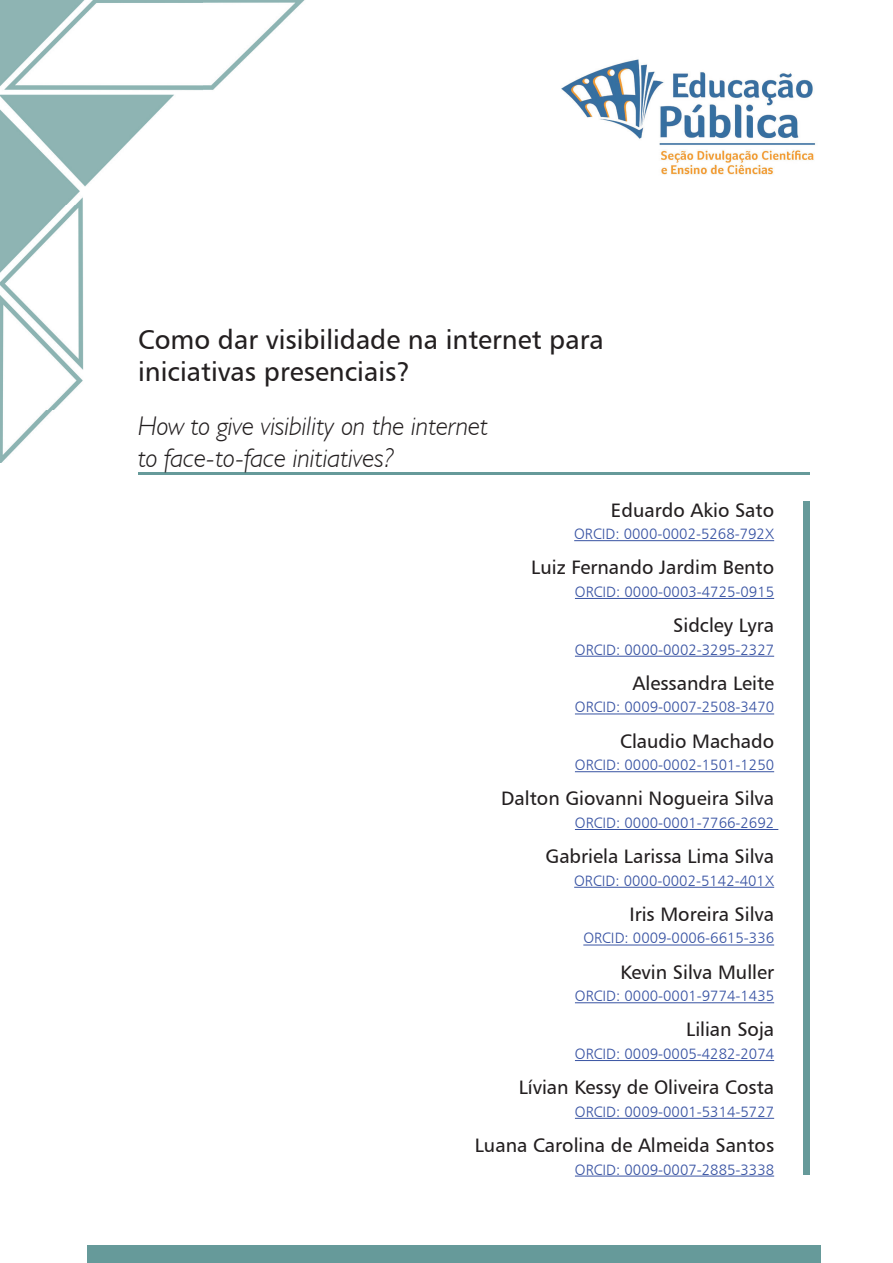
<style>
.page{position:relative;width:893px;height:1263px;background:#fff}
.page>*{position:absolute;margin:0;border:0;box-sizing:border-box;transform-origin:0 0}
.t1{font:italic 300 27px/32.4px "Humanist 521 BT";color:#231f20}
.t2{font:27px/32.4px "Humanist 777 BT Roman B";color:#231f20}
.t3{font:19.5px "Humanist 777 BT Roman B";color:#231f20}
.t4{font:15px "Humanist 777 BT Light B";color:#3853a3}
</style>
<div class="page">
<img style="left:0;top:0;width:305px;height:462px">
<img style="left:561px;top:59px;width:255px;height:116px">
<div style="left:804px;top:501px;width:6px;height:674px;background:#669a9a"></div>
<div style="left:87px;top:1246px;width:734px;height:17px;background:#669a9a"></div>
<hr style="left:138px;top:473px;width:672px;height:2px;background:#669a9a">
<hr style="left:574px;top:540px;width:200px;height:1px;background:#3853a3">
<hr style="left:575px;top:598px;width:199px;height:1px;background:#3853a3">
<hr style="left:575px;top:656px;width:199px;height:1px;background:#3853a3">
<hr style="left:575px;top:714px;width:199px;height:1px;background:#3853a3">
<hr style="left:575px;top:771px;width:199px;height:1px;background:#3853a3">
<hr style="left:575px;top:829px;width:203px;height:1px;background:#3853a3">
<hr style="left:574px;top:887px;width:200px;height:1px;background:#3853a3">
<hr style="left:583px;top:945px;width:191px;height:1px;background:#3853a3">
<hr style="left:575px;top:1002px;width:199px;height:1px;background:#3853a3">
<hr style="left:575px;top:1060px;width:199px;height:1px;background:#3853a3">
<hr style="left:575px;top:1118px;width:199px;height:1px;background:#3853a3">
<hr style="left:575px;top:1176px;width:199px;height:1px;background:#3853a3">
<h1 class="t2" style="left:138px;top:322px;width:467px">Como dar visibilidade na internet para iniciativas presenciais?</h1>
<h1 class="t1" style="left:138px;top:409px;width:352px">How to give visibility on the internet to face-to-face initiatives?</h1>
<h2 class="t3" style="left:611px;top:498px;width:165px">Eduardo Akio Sato</h2>
<p class="t4" style="left:574px;top:525px;width:201px">ORCID: 0000-0002-5268-792X</p>
<h2 class="t3" style="left:531px;top:555px;width:244px">Luiz Fernando Jardim Bento</h2>
<p class="t4" style="left:575px;top:582px;width:201px">ORCID: 0000-0003-4725-0915</p>
<h2 class="t3" style="left:673px;top:613px;width:102px">Sidcley Lyra</h2>
<p class="t4" style="left:575px;top:640px;width:201px">ORCID: 0000-0002-3295-2327</p>
<h2 class="t3" style="left:633px;top:671px;width:143px">Alessandra Leite</h2>
<p class="t4" style="left:575px;top:698px;width:201px">ORCID: 0009-0007-2508-3470</p>
<h2 class="t3" style="left:620px;top:729px;width:156px">Claudio Machado</h2>
<p class="t4" style="left:575px;top:756px;width:201px">ORCID: 0000-0002-1501-1250</p>
<h2 class="t3" style="left:501px;top:786px;width:274px">Dalton Giovanni Nogueira Silva</h2>
<p class="t4" style="left:575px;top:813px;width:201px">ORCID: 0000-0001-7766-2692</p>
<h2 class="t3" style="left:545px;top:844px;width:230px">Gabriela Larissa Lima Silva</h2>
<p class="t4" style="left:574px;top:871px;width:201px">ORCID: 0000-0002-5142-401X</p>
<h2 class="t3" style="left:629px;top:902px;width:146px">Iris Moreira Silva</h2>
<p class="t4" style="left:583px;top:929px;width:192px">ORCID: 0009-0006-6615-336</p>
<h2 class="t3" style="left:620px;top:960px;width:155px">Kevin Silva Muller</h2>
<p class="t4" style="left:575px;top:987px;width:201px">ORCID: 0000-0001-9774-1435</p>
<h2 class="t3" style="left:686px;top:1017px;width:89px">Lilian Soja</h2>
<p class="t4" style="left:575px;top:1044px;width:201px">ORCID: 0009-0005-4282-2074</p>
<h2 class="t3" style="left:519px;top:1075px;width:257px">Lívian Kessy de Oliveira Costa</h2>
<p class="t4" style="left:575px;top:1102px;width:201px">ORCID: 0009-0001-5314-5727</p>
<h2 class="t3" style="left:475px;top:1133px;width:301px">Luana Carolina de Almeida Santos</h2>
<p class="t4" style="left:575px;top:1160px;width:201px">ORCID: 0009-0007-2885-3338</p>
</div>
